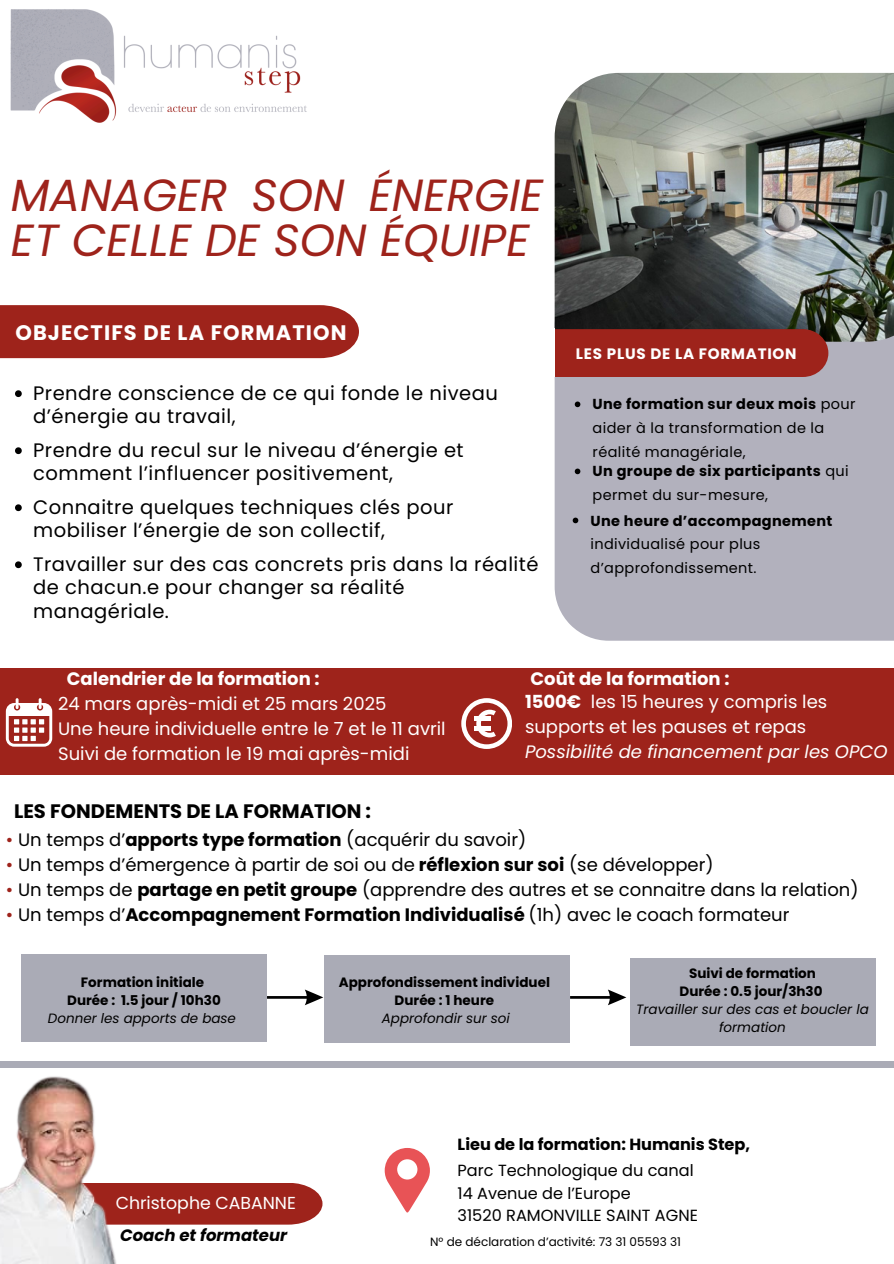
<style>
.page{position:relative;width:894px;height:1264px;background:#fff}
.page>*{position:absolute;margin:0;border:0;box-sizing:border-box;transform-origin:0 0}
.t1{font:italic 45px/45px "Poppins";color:#9e231b}
.t2{font:700 21px "Poppins";letter-spacing:.05em;color:#fff}
.t3{font:19.5px/23.2px "Poppins";letter-spacing:.025em;color:#000}
.t4{font:700 19.5px "Poppins";color:#000}
.t5{font:18px "Poppins";color:#000}
.t6{font:18px/24.8px "Poppins";color:#fff}
.t7{font:700 18px "Poppins";color:#000}
.t8{font:700 18px "Poppins";color:#fff}
.t9{font:italic 18px "Poppins";color:#fff}
.t10{font:17.25px "Poppins";color:#fff}
.t11{font:italic 700 16.5px "Poppins";color:#000}
.t12{font:16.2px "Poppins";color:#000}
.t13{font:700 16.2px "Poppins";color:#000}
.t14{font:700 15.15px "Poppins";letter-spacing:.05em;color:#fff}
.t15{font:14.4px/23.7px "Poppins";letter-spacing:.025em;color:#000}
.t16{font:700 14.4px/23.7px "Poppins";letter-spacing:.025em;color:#000}
.t17{font:700 13.5px "Poppins";color:#000}
.t18{font:italic 13.5px/18px "Poppins";color:#000;text-align:center}
.t19{font:12px "Poppins";color:#000}
.s1{font-weight:700}
.s2{font-weight:400}
.s3{color:#9e231b}
.s4{font-weight:400;color:#9e231b}
</style>
<div class="page">
<div style="left:0;top:305px;width:359px;height:53px;background:#9e231b"></div>
<svg style="left:384px;top:1148px;width:45px;height:65px"></svg>
<img style="left:10px;top:9px;width:297px;height:114px">
<div style="left:554px;top:342px;width:339px;height:298px;background:#b2b1bd"></div>
<img style="left:554px;top:73px;width:339px;height:269px">
<div style="left:120px;top:1183px;width:202px;height:41px;background:#9e231b"></div>
<img style="left:0;top:1067px;width:120px;height:196px">
<div style="left:0;top:668px;width:893px;height:106px;background:#9e231b"></div>
<svg style="left:6px;top:698px;width:46px;height:48px"></svg>
<div style="left:0;top:1061px;width:893px;height:6px;background:#aaabb6"></div>
<svg style="left:461px;top:698px;width:51px;height:50px"></svg>
<hr style="left:474px;top:726px;width:16px;height:4px;background:#fff">
<div style="left:474px;top:716px;width:16px;height:5px;background:#fff"></div>
<svg style="left:15px;top:390px;width:7px;height:7px"></svg>
<svg style="left:15px;top:447px;width:7px;height:7px"></svg>
<svg style="left:15px;top:504px;width:7px;height:7px"></svg>
<svg style="left:15px;top:561px;width:7px;height:7px"></svg>
<svg style="left:554px;top:328px;width:321px;height:62px;background:#9f504e"></svg>
<div style="left:324px;top:955px;width:246px;height:87px;background:#aaabb6"></div>
<div style="left:21px;top:953px;width:246px;height:88px;background:#aaabb6"></div>
<div style="left:629px;top:958px;width:246px;height:87px;background:#aaabb6"></div>
<svg style="left:267px;top:989px;width:56px;height:16px"></svg>
<svg style="left:574px;top:468px;width:6px;height:6px"></svg>
<svg style="left:574px;top:401px;width:6px;height:6px"></svg>
<svg style="left:572px;top:517px;width:6px;height:6px"></svg>
<svg style="left:570px;top:989px;width:56px;height:16px"></svg>
<p class="t1" style="left:11px;top:172px;width:533px">MANAGER SON ÉNERGIE<br>ET CELLE DE SON ÉQUIPE</p>
<p class="t2" style="left:16px;top:318px;width:332px">OBJECTIFS DE LA FORMATION</p>
<h1 class="t3" style="left:33px;top:381px;width:466px">Prendre conscience de ce qui fonde le niveau d’énergie au travail,</h1>
<p class="t3" style="left:33px;top:438px;width:432px">Prendre du recul sur le niveau d’énergie et comment l’influencer positivement,</p>
<p class="t3" style="left:33px;top:495px;width:421px">Connaitre quelques techniques clés pour mobiliser l’énergie de son collectif,</p>
<p class="t3" style="left:33px;top:552px;width:507px">Travailler sur des cas concrets pris dans la réalité de chacun.e pour changer sa réalité managériale.</p>
<p class="t14" style="left:575px;top:343px;width:222px">LES PLUS DE LA FORMATION</p>
<h5 class="t15" style="left:592px;top:392px;width:264px"><span class="s1">Une formation sur deux mois</span> pour aider à la transformation de la réalité managériale,</h5>
<p class="t16" style="left:592px;top:459px;width:257px">Un groupe de six participants <span class="s2">qui permet du sur-mesure,</span></p>
<h2 class="t15" style="left:590px;top:508px;width:243px"><span class="s1">Une heure d’accompagnement </span>individualisé pour plus d’approfondissement.</h2>
<p class="t8" style="left:67px;top:665px;width:254px">Calendrier de la formation :</p>
<p class="t6" style="left:58px;top:691px;width:389px">24 mars après-midi et 25 mars 2025<br>Une heure individuelle entre le 7 et le 11 avril<br>Suivi de formation le 19 mai après-midi</p>
<p class="t8" style="left:530px;top:665px;width:200px">Coût de la formation :</p>
<h2 class="t6" style="left:525px;top:689px;width:303px"><span class="s1">1500€</span> les 15 heures y compris les supports et les pauses et repas</h2>
<p class="t9" style="left:525px;top:738px;width:364px">Possibilité de financement par les OPCO</p>
<h5 class="t4" style="left:14px;top:797px;width:358px">LES FONDEMENTS DE LA FORMATION :</h5>
<p class="t5" style="left:6px;top:826px;width:521px"><span class="s3">•</span> Un temps d’<span class="s1">apports type formation</span> (acquérir du savoir)</p>
<p class="t5" style="left:6px;top:852px;width:709px"><span class="s3">•</span> Un temps d’émergence à partir de soi ou de <span class="s1">réflexion sur soi</span> (se développer)</p>
<p class="t5" style="left:6px;top:877px;width:854px"><span class="s3">•</span> Un temps de <span class="s1">partage en petit groupe</span> (apprendre des autres et se connaitre dans la relation)</p>
<p class="t7" style="left:6px;top:902px;width:784px"><span class="s4">•</span> <span class="s2">Un temps d’</span>Accompagnement Formation Individualisé <span class="s2">(1h) avec le coach formateur</span></p>
<p class="t17" style="left:81px;top:973px;width:125px">Formation initiale</p>
<p class="t17" style="left:67px;top:991px;width:155px">Durée : 1.5 jour / 10h30</p>
<p class="t18" style="left:48px;top:1009px;width:189px">Donner les apports de base</p>
<h6 class="t10" style="left:116px;top:1190px;width:182px">Christophe CABANNE</h6>
<h5 class="t11" style="left:120px;top:1223px;width:168px">Coach et formateur</h5>
<p class="t17" style="left:339px;top:973px;width:213px">Approfondissement individuel</p>
<p class="t17" style="left:394px;top:991px;width:101px">Durée : 1 heure</p>
<p class="t18" style="left:381px;top:1009px;width:130px">Approfondir sur soi</p>
<p class="t17" style="left:688px;top:964px;width:128px">Suivi de formation</p>
<p class="t17" style="left:679px;top:982px;width:144px">Durée : 0.5 jour/3h30</p>
<p class="t18" style="left:636px;top:1000px;width:234px">Travailler sur des cas et boucler la formation</p>
<p class="t13" style="left:457px;top:1133px;width:294px">Lieu de la formation: Humanis Step,</p>
<p class="t12" style="left:457px;top:1159px;width:237px">Parc Technologique du canal</p>
<p class="t12" style="left:457px;top:1181px;width:175px">14 Avenue de l’Europe</p>
<p class="t12" style="left:457px;top:1203px;width:242px">31520 RAMONVILLE SAINT AGNE</p>
<p class="t19" style="left:430px;top:1233px;width:252px">N° de déclaration d’activité: 73 31 05593 31</p>
</div>
